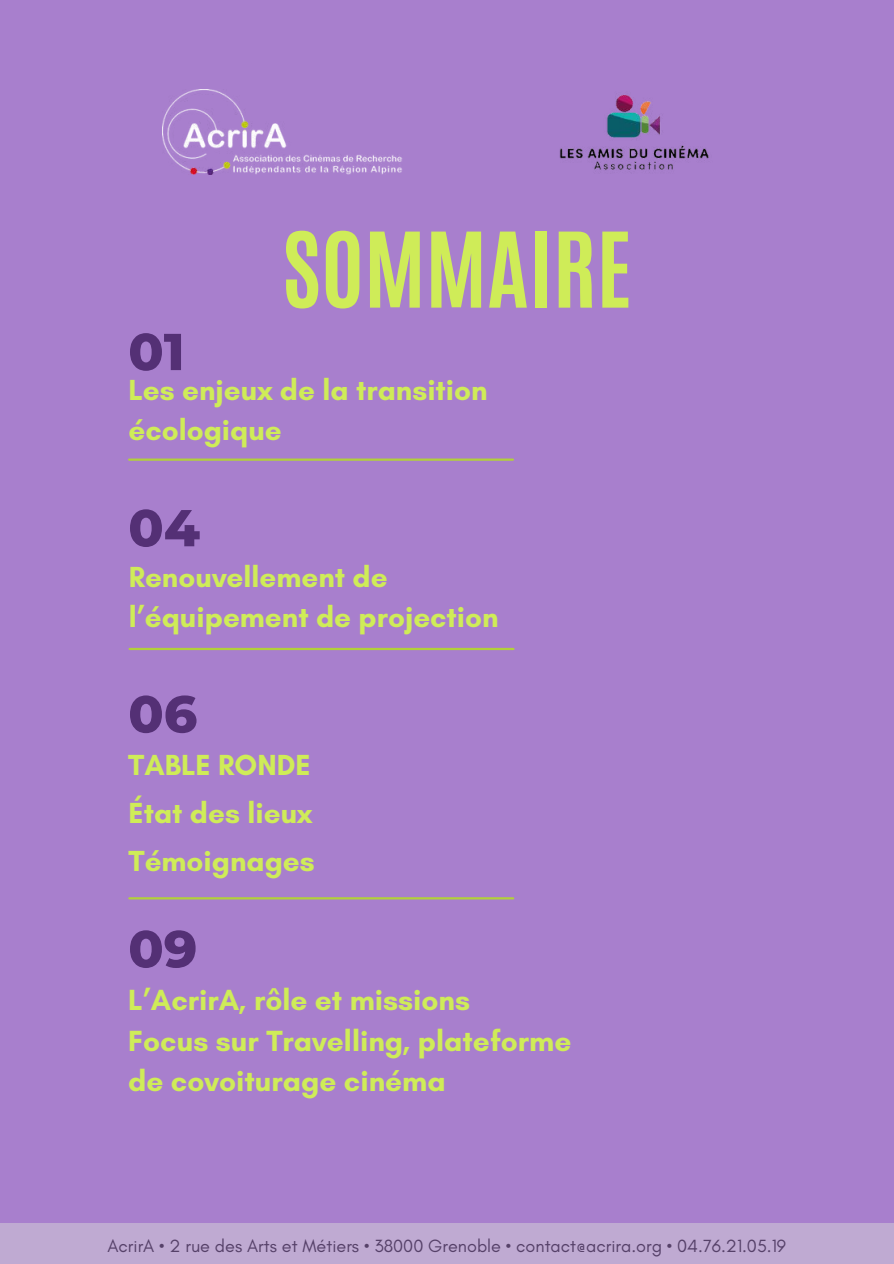
<style>
.page{position:relative;width:894px;height:1264px;background:#fff}
.page>*{position:absolute;margin:0;border:0;box-sizing:border-box;transform-origin:0 0}
.t1{font:700 88.5px "Antonio";color:#cfec58}
.t2{font:800 51.75px "Montserrat";color:#543075}
.t3{font:700 29.7px/40.3px "Glacial Indifference";color:#cfec58}
.t4{font:700 29.55px/40.2px "Glacial Indifference";color:#cfec58}
.t5{font:18px "Glacial Indifference";color:#000}
</style>
<div class="page">
<div style="left:0;top:0;width:893px;height:1263px;background:#a87fcd"></div>
<img style="left:162px;top:89px;width:240px;height:86px">
<img style="left:559px;top:95px;width:150px;height:75px">
<hr style="left:129px;top:458px;width:384px;height:3px;background:#b2d03b">
<hr style="left:129px;top:897px;width:384px;height:2px;background:#b2d03b">
<hr style="left:130px;top:648px;width:383px;height:2px;background:#b2d03b">
<div style="left:0;top:1223px;width:893px;height:40px;background:#bfaad2"></div>
<h1 class="t1" style="left:282px;top:206px;width:351px">SOMMAIRE</h1>
<h2 class="t2" style="left:128px;top:320px;width:58px">01</h2>
<p class="t4" style="left:128px;top:369px;width:360px">Les enjeux de la transition écologique</p>
<h2 class="t2" style="left:128px;top:496px;width:73px">04</h2>
<p class="t4" style="left:129px;top:556px;width:371px">Renouvellement de l’équipement de projection</p>
<h2 class="t2" style="left:128px;top:682px;width:71px">06</h2>
<p class="t4" style="left:128px;top:744px;width:184px">TABLE RONDE</p>
<p class="t4" style="left:128px;top:792px;width:185px">État des lieux</p>
<p class="t4" style="left:128px;top:841px;width:188px">Témoignages</p>
<h2 class="t2" style="left:128px;top:917px;width:71px">09</h2>
<p class="t3" style="left:128px;top:979px;width:444px">L’AcrirA, rôle et missions<br>Focus sur Travelling, plateforme de covoiturage cinéma</p>
<p class="t5" style="left:107px;top:1234px;width:680px">AcrirA • 2 rue des Arts et Métiers • 38000 Grenoble • contact@acrira.org • 04.76.21.05.19</p>
</div>
